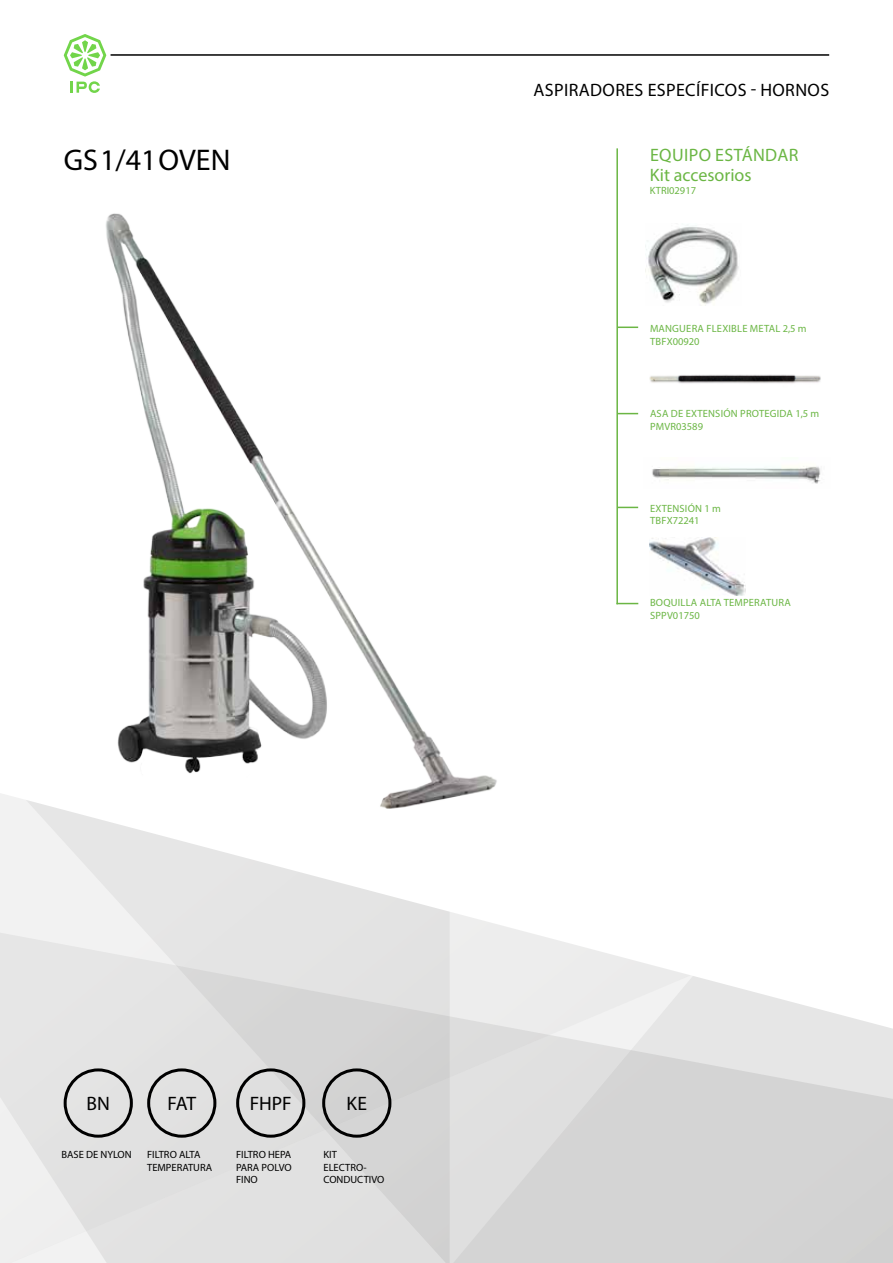
<style>
.page{position:relative;width:893px;height:1263px;background:#fff}
.page>*{position:absolute;margin:0;border:0;box-sizing:border-box;transform-origin:0 0}
.t1{font:30px "Myriad Pro";color:#000}
.t2{font:19.5px "Myriad Pro";color:#000}
.t3{font:18px "Myriad Pro";letter-spacing:.02em;color:#000}
.t4{font:18px/19.5px "Myriad Pro";letter-spacing:.005em;color:#6bb644}
.t5{font:10.5px/12.6px "Myriad Pro";letter-spacing:.02em;color:#6bb644}
.t6{font:10.5px/12.6px "Myriad Pro";color:#000}
.t7{font:10.5px "Myriad Pro";color:#6bb644}
</style>
<div class="page">
<svg style="left:0;top:825px;width:450px;height:438px"></svg>
<svg style="left:450px;top:944px;width:443px;height:319px"></svg>
<hr style="left:111px;top:54px;width:718px;height:2px;background:#000">
<svg style="left:64px;top:34px;width:42px;height:59px"></svg>
<img style="left:64px;top:213px;width:506px;height:731px">
<hr style="left:616px;top:148px;width:2px;height:456px;background:#6bb644">
<svg style="left:618px;top:507px;width:20px;height:1px"></svg>
<svg style="left:618px;top:413px;width:20px;height:1px"></svg>
<svg style="left:618px;top:327px;width:20px;height:1px"></svg>
<svg style="left:616px;top:603px;width:22px;height:1px"></svg>
<div style="left:64px;top:1068px;width:69px;height:70px;border:3px solid #000;border-radius:50%"></div>
<div style="left:322px;top:1068px;width:69px;height:70px;border:3px solid #000;border-radius:50%"></div>
<div style="left:147px;top:1068px;width:69px;height:70px;border:3px solid #000;border-radius:50%"></div>
<div style="left:236px;top:1068px;width:69px;height:70px;border:3px solid #000;border-radius:50%"></div>
<img style="left:646px;top:226px;width:93px;height:80px">
<img style="left:649px;top:374px;width:172px;height:10px">
<img style="left:652px;top:466px;width:169px;height:18px">
<img style="left:650px;top:538px;width:95px;height:57px">
<h1 class="t1" style="left:64px;top:142px;width:168px">GS 1/41 OVEN</h1>
<h3 class="t3" style="left:533px;top:79px;width:297px">ASPIRADORES ESPECÍFICOS - HORNOS</h3>
<h3 class="t4" style="left:650px;top:145px;width:150px">EQUIPO ESTÁNDAR<br>Kit accesorios</h3>
<p class="t7" style="left:650px;top:183px;width:48px">KTRI02917</p>
<p class="t5" style="left:650px;top:322px;width:158px">MANGUERA FLEXIBLE METAL 2,5 m<br>TBFX00920</p>
<p class="t5" style="left:650px;top:407px;width:171px">ASA DE EXTENSIÓN PROTEGIDA 1,5 m<br>PMVR03589</p>
<p class="t5" style="left:650px;top:502px;width:72px">EXTENSIÓN 1 m<br>TBFX72241</p>
<p class="t5" style="left:650px;top:596px;width:142px">BOQUILLA ALTA TEMPERATURA<br>SPPV01750</p>
<h2 class="t2" style="left:87px;top:1091px;width:25px">BN</h2>
<h2 class="t2" style="left:167px;top:1091px;width:30px">FAT</h2>
<p class="t6" style="left:62px;top:1148px;width:72px">BASE DE NYLON</p>
<p class="t6" style="left:147px;top:1148px;width:67px">FILTRO ALTA<br>TEMPERATURA</p>
<h2 class="t2" style="left:250px;top:1091px;width:44px">FHPF</h2>
<p class="t6" style="left:236px;top:1148px;width:57px;text-align:justify">FILTRO HEPA PARA POLVO FINO</p>
<h2 class="t2" style="left:347px;top:1091px;width:22px">KE</h2>
<p class="t6" style="left:323px;top:1148px;width:63px">KIT<br>ELECTRO-<br>CONDUCTIVO</p>
</div>
